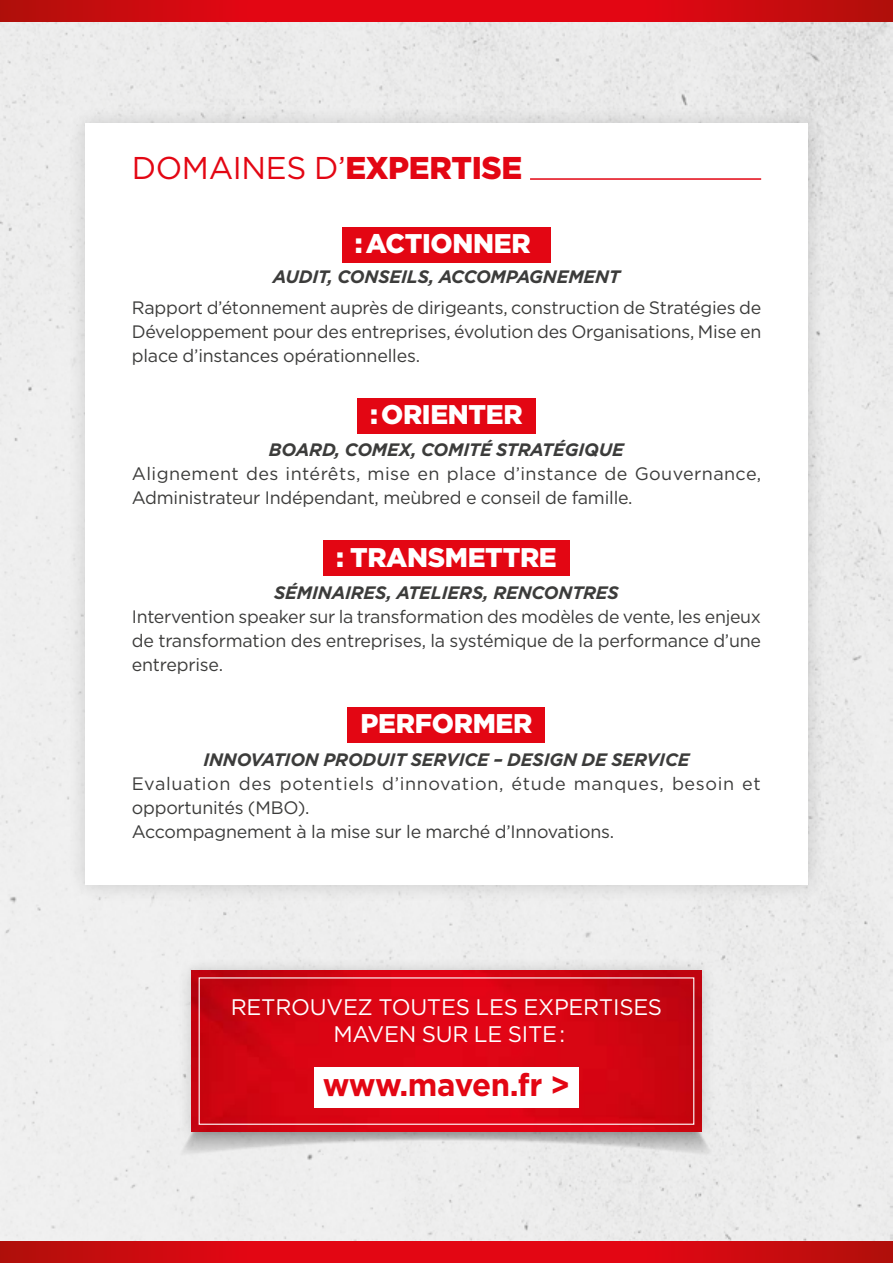
<style>
.page{position:relative;width:893px;height:1263px;background:#fff}
.page>*{position:absolute;margin:0;border:0;box-sizing:border-box;transform-origin:0 0}
.t1{font:31.5px "Gotham";letter-spacing:-.01em;color:#e30613}
.t2{font:700 31.5px "Gotham";letter-spacing:-.02em;color:#e30613}
.t3{font:900 27px "Gotham";letter-spacing:-.01em;color:#fff}
.t4{font:22.5px/27px "Gotham";letter-spacing:-.01em;color:#fff;text-align:center}
.t5{font:18px/24px "Gotham";letter-spacing:-.01em;color:#3c3c3b;text-align:justify}
.t6{font:italic 700 18px "Gotham";letter-spacing:-.01em;color:#3c3c3b}
.s1{font-weight:900}
.s2{font-size:21px;color:#e30613}
</style>
<div class="page">
<div style="left:0;top:21px;width:892px;height:1221px;background:#ededed"></div>
<svg style="left:0;top:0;width:892px;height:21px;background:#d40810"></svg>
<svg style="left:0;top:1242px;width:892px;height:21px;background:#d40810"></svg>
<div style="left:85px;top:903px;width:723px;height:20px;background:#eee"></div>
<svg style="left:175px;top:1110px;width:543px;height:48px"></svg>
<div style="left:67px;top:105px;width:759px;height:798px;background:#e5e5e5"></div>
<div style="left:85px;top:123px;width:723px;height:762px;background:#fff"></div>
<div style="left:177px;top:956px;width:540px;height:189px;background:#000;opacity:.15"></div>
<div style="left:184px;top:963px;width:525px;height:175px;background:#000;opacity:.15"></div>
<div style="left:199px;top:977px;width:495px;height:148px;border:1px solid #fff"></div>
<svg style="left:892px;top:0;width:1px;height:21px"></svg>
<hr style="left:530px;top:178px;width:231px;height:2px;background:#e30613">
<div style="left:342px;top:227px;width:209px;height:36px;background:#e30613"></div>
<div style="left:357px;top:398px;width:179px;height:36px;background:#e30613"></div>
<div style="left:323px;top:541px;width:247px;height:35px;background:#e30613"></div>
<div style="left:348px;top:707px;width:197px;height:36px;background:#e30613"></div>
<div style="left:314px;top:1067px;width:265px;height:40px;background:#fff"></div>
<h1 class="t1" style="left:132px;top:148px;width:392px">DOMAINES D’<span class="s1">EXPERTISE</span></h1>
<h2 class="t3" style="left:355px;top:225px;width:185px">: ACTIONNER<span class="s2">®</span></h2>
<p class="t6" style="left:273px;top:265px;width:349px">AUDIT, CONSEILS, ACCOMPAGNEMENT</p>
<p class="t5" style="left:132px;top:295px;width:631px">Rapport d’étonnement auprès de dirigeants, construction de Stratégies de Développement pour des entreprises, évolution des Organisations, Mise en place d’instances opérationnelles.</p>
<h2 class="t3" style="left:370px;top:396px;width:154px">: ORIENTER</h2>
<p class="t6" style="left:269px;top:438px;width:357px">BOARD, COMEX, COMITÉ STRATÉGIQUE</p>
<p class="t5" style="left:132px;top:462px;width:631px">Alignement des intérêts, mise en place d’instance de Gouvernance,<br>Administrateur Indépendant, meùbred e conseil de famille.</p>
<h2 class="t3" style="left:336px;top:538px;width:222px">: TRANSMETTRE</h2>
<p class="t6" style="left:274px;top:581px;width:346px">SÉMINAIRES, ATELIERS, RENCONTRES</p>
<p class="t5" style="left:132px;top:604px;width:631px">Intervention speaker sur la transformation des modèles de vente, les enjeux de transformation des entreprises, la systémique de la performance d’une entreprise.</p>
<h2 class="t3" style="left:361px;top:705px;width:173px">PERFORMER</h2>
<p class="t6" style="left:203px;top:747px;width:488px">INNOVATION PRODUIT SERVICE – DESIGN DE SERVICE</p>
<p class="t5" style="left:132px;top:771px;width:630px;text-align:left">Evaluation des potentiels d’innovation, étude manques, besoin et opportunités (MBO).<br>Accompagnement à la mise sur le marché d’Innovations.</p>
<p class="t4" style="left:231px;top:993px;width:433px">RETROUVEZ TOUTES LES EXPERTISES<br>MAVEN SUR LE SITE :</p>
<h1 class="t2" style="left:323px;top:1064px;width:249px">www.maven.fr &gt;</h1>
</div>
